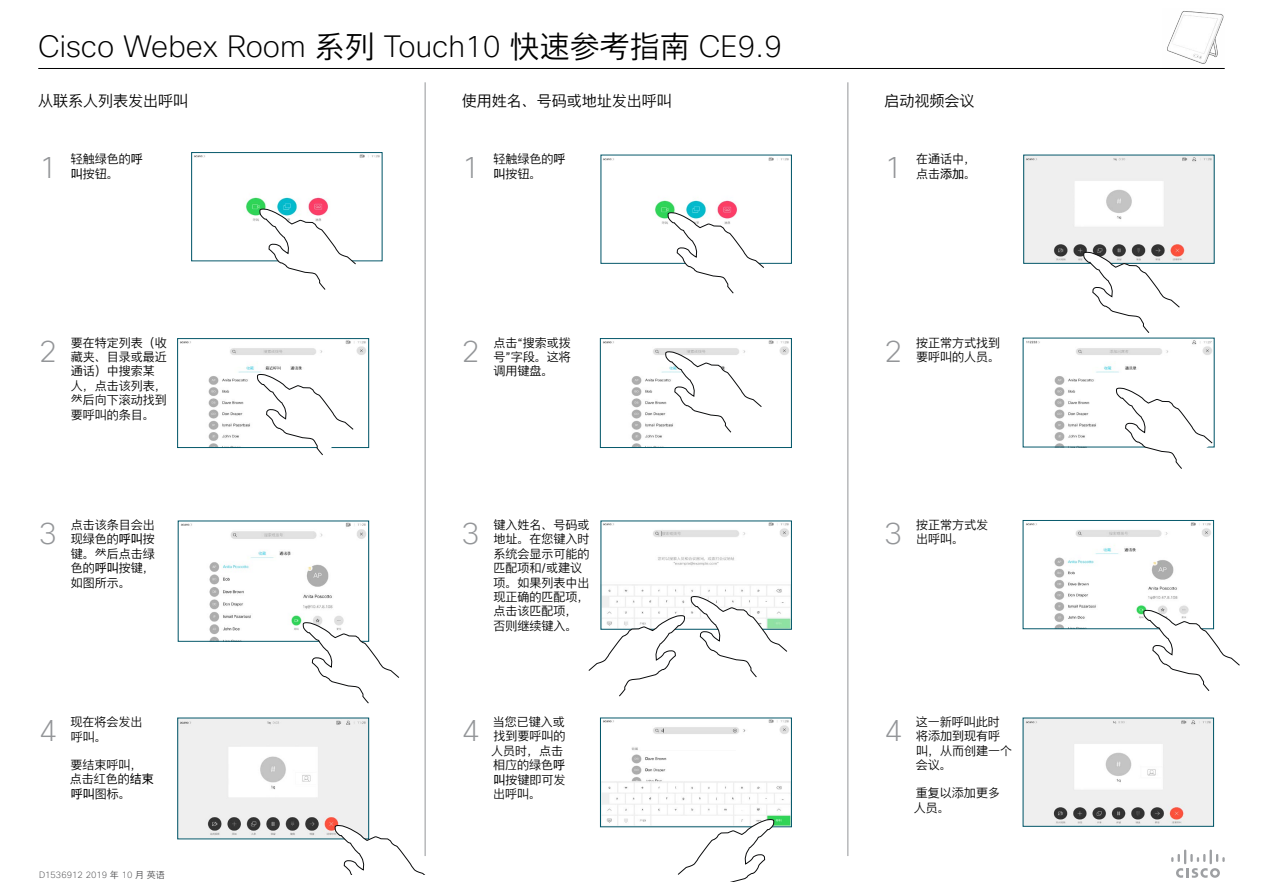
<style>
.page{position:relative;width:1263px;height:893px;background:#fff}
.page>*{position:absolute;margin:0;border:0;box-sizing:border-box;transform-origin:0 0}
.t1{font:200 30px "Cisco Sans";color:#000}
.t2{font:200 30px "Cisco Sans";color:#939598}
.t3{font:15px "Cisco Sans CHS Light";color:#000}
.t4{font:12px/14.4px "Cisco Sans CHS Light";color:#000}
.t5{font:200 9px "Cisco Sans";color:#4d4d4f}
.s1{font-family:"Cisco Sans CHS Light";font-weight:400}
.s2{font-family:"Cisco Sans CHS"}
</style>
<div class="page">
<img style="left:180px;top:720px;width:187px;height:117px">
<img style="left:194px;top:154px;width:186px;height:67px">
<div style="left:192px;top:152px;width:190px;height:109px;border:1px solid #005568"></div>
<svg style="left:259px;top:208px;width:97px;height:82px"></svg>
<img style="left:181px;top:523px;width:185px;height:116px">
<svg style="left:303px;top:622px;width:96px;height:81px"></svg>
<svg style="left:335px;top:825px;width:90px;height:50px"></svg>
<img style="left:180px;top:340px;width:186px;height:106px">
<div style="left:178px;top:338px;width:191px;height:110px;border:1px solid #005568"></div>
<svg style="left:257px;top:374px;width:97px;height:81px"></svg>
<img style="left:602px;top:720px;width:187px;height:105px">
<img style="left:603px;top:157px;width:186px;height:67px">
<svg style="left:668px;top:212px;width:96px;height:81px"></svg>
<img style="left:603px;top:523px;width:186px;height:104px">
<svg style="left:691px;top:596px;width:96px;height:81px"></svg>
<svg style="left:588px;top:615px;width:97px;height:81px"></svg>
<svg style="left:678px;top:819px;width:96px;height:63px"></svg>
<img style="left:603px;top:340px;width:186px;height:106px">
<div style="left:600px;top:338px;width:191px;height:110px;border:1px solid #005568"></div>
<svg style="left:665px;top:351px;width:97px;height:82px"></svg>
<img style="left:1026px;top:157px;width:186px;height:104px">
<img style="left:1025px;top:720px;width:186px;height:104px">
<svg style="left:1083px;top:251px;width:97px;height:82px"></svg>
<img style="left:1026px;top:522px;width:185px;height:105px">
<div style="left:1023px;top:520px;width:190px;height:109px;border:1px solid #005568"></div>
<svg style="left:1143px;top:610px;width:97px;height:81px"></svg>
<img style="left:1026px;top:340px;width:186px;height:105px">
<svg style="left:1116px;top:387px;width:96px;height:82px"></svg>
<hr style="left:425px;top:82px;width:1px;height:774px;background:#939598">
<hr style="left:847px;top:82px;width:1px;height:774px;background:#939598">
<svg style="left:1171px;top:849px;width:54px;height:29px"></svg>
<hr style="left:38px;top:68px;width:1187px;height:1px;background:#000">
<img style="left:1167px;top:11px;width:57px;height:53px">
<h1 class="t1" style="left:38px;top:27px;width:745px">Cisco Webex Room <span class="s1">系列</span> Touch10 <span class="s1">快速参考指南</span> CE9.9</h1>
<p class="t3" style="left:38px;top:91px;width:151px">从联系人列表发出呼叫</p>
<p class="t3" style="left:462px;top:91px;width:211px">使用姓名、号码或地址发出呼叫</p>
<p class="t3" style="left:884px;top:91px;width:91px">启动视频会议</p>
<h1 class="t2" style="left:39px;top:149px;width:20px">1</h1>
<p class="t4" style="left:71px;top:152px;width:74px">轻触绿色的<span class="s2">呼叫</span>按钮。</p>
<h1 class="t2" style="left:462px;top:149px;width:19px">1</h1>
<p class="t4" style="left:493px;top:152px;width:73px">轻触绿色的<span class="s2">呼叫</span>按钮。</p>
<h1 class="t2" style="left:884px;top:149px;width:19px">1</h1>
<p class="t4" style="left:916px;top:152px;width:61px">在通话中，点击<span class="s2">添加</span>。</p>
<h1 class="t2" style="left:39px;top:332px;width:20px">2</h1>
<p class="t4" style="left:71px;top:335px;width:98px">要在特定列表（收藏夹、目录或最近通话）中搜索某人，点击该列表，然后向下滚动找到要呼叫的条目。</p>
<h1 class="t2" style="left:462px;top:332px;width:19px">2</h1>
<p class="t4" style="left:493px;top:335px;width:79px;text-align:justify">点击“搜索或拨号”字段。这将调用键盘。</p>
<p class="t4" style="left:916px;top:335px;width:85px">按正常方式找到</p>
<h1 class="t2" style="left:884px;top:332px;width:19px">2</h1>
<p class="t4" style="left:916px;top:350px;width:85px">要呼叫的人员。</p>
<h1 class="t2" style="left:39px;top:514px;width:20px">3</h1>
<p class="t4" style="left:71px;top:518px;width:86px;text-align:justify">点击该条目会出现绿色的<span class="s2">呼叫</span>按键。然后点击绿色的<span class="s2">呼叫</span>按键，如图所示。</p>
<h1 class="t2" style="left:462px;top:514px;width:19px">3</h1>
<p class="t4" style="left:493px;top:518px;width:97px">键入姓名、号码或地址。在您键入时系统会显示可能的匹配项和/或建议项。如果列表中出现正确的匹配项，点击该匹配项，否则继续键入。</p>
<h1 class="t2" style="left:884px;top:514px;width:19px">3</h1>
<p class="t4" style="left:916px;top:518px;width:73px">按正常方式发出呼叫。</p>
<h1 class="t2" style="left:462px;top:711px;width:19px">4</h1>
<p class="t4" style="left:916px;top:715px;width:98px">这一新呼叫此时将添加到现有呼叫，从而创建一个会议。</p>
<p class="t4" style="left:914px;top:786px;width:88px">重复以添加更多人员。</p>
<h1 class="t2" style="left:39px;top:712px;width:20px">4</h1>
<p class="t4" style="left:491px;top:715px;width:76px">当您已键入或找到要呼叫的人员时，点击相应的绿色<span class="s2">呼叫</span>按键即可发出呼叫。</p>
<p class="t4" style="left:70px;top:715px;width:73px">现在将会发出呼叫。</p>
<p class="t4" style="left:70px;top:757px;width:85px">要结束呼叫，点击红色的<span class="s2">结束呼叫</span>图标。</p>
<h1 class="t2" style="left:884px;top:711px;width:19px">4</h1>
<p class="t5" style="left:39px;top:869px;width:127px">D1536912 2019 <span class="s1">年</span> 10 <span class="s1">月 英语</span></p>
</div>
